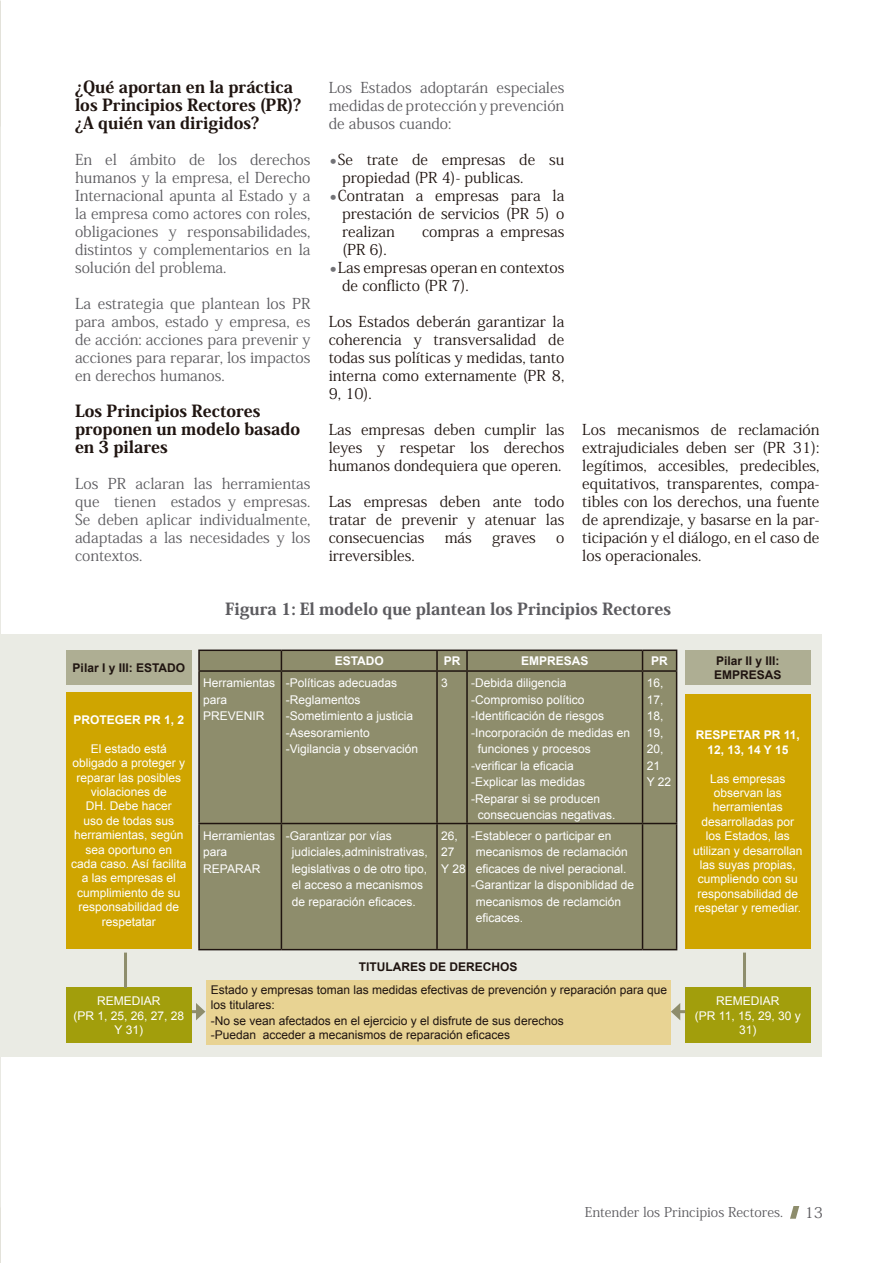
<style>
.page{position:relative;width:893px;height:1263px;background:#fff}
.page>*{position:absolute;margin:0;border:0;box-sizing:border-box;transform-origin:0 0}
.t1{font:800 16.5px/18px "Koz Min Pro";color:#1f1410}
.t2{font:800 16.5px "Koz Min Pro";color:#5c5b5f}
.t3{font:15px/18px "Koz Min Pro";color:#1f1410;text-align:justify}
.t4{font:15px/18px "Koz Min Pro";color:#5c5b5f;text-align:justify}
.t5{font:13.5px "Koz Min Pro";color:#5c5b5f}
.t6{font:12px/14.4px "Arial";color:#fff}
.t7{font:12px/14.4px "Arial";color:#1f1410}
.t8{font:700 12px/14.4px "Arial";color:#1f1410}
.t9{font:700 12px/14.4px "Arial";color:#fff;text-align:center}
</style>
<div class="page">
<div style="left:0;top:634px;width:822px;height:423px;background:#eaebe4"></div>
<div style="left:200px;top:651px;width:476px;height:298px;background:#8e8d6c"></div>
<hr style="left:198px;top:650px;width:83px;height:1px;background:#1f1410">
<svg style="left:198px;top:651px;width:2px;height:19px"></svg>
<hr style="left:281px;top:650px;width:156px;height:1px;background:#1f1410">
<svg style="left:281px;top:651px;width:1px;height:19px"></svg>
<hr style="left:437px;top:650px;width:30px;height:1px;background:#1f1410">
<svg style="left:436px;top:651px;width:2px;height:19px"></svg>
<hr style="left:467px;top:650px;width:175px;height:1px;background:#1f1410">
<svg style="left:466px;top:651px;width:2px;height:19px"></svg>
<hr style="left:642px;top:650px;width:35px;height:1px;background:#1f1410">
<svg style="left:642px;top:651px;width:1px;height:19px"></svg>
<svg style="left:676px;top:651px;width:1px;height:19px"></svg>
<hr style="left:198px;top:670px;width:83px;height:2px;background:#1f1410">
<hr style="left:198px;top:672px;width:2px;height:151px;background:#1f1410">
<hr style="left:281px;top:670px;width:156px;height:2px;background:#1f1410">
<hr style="left:281px;top:672px;width:1px;height:151px;background:#1f1410">
<hr style="left:437px;top:670px;width:30px;height:2px;background:#1f1410">
<hr style="left:436px;top:672px;width:2px;height:151px;background:#1f1410">
<hr style="left:467px;top:670px;width:175px;height:2px;background:#1f1410">
<hr style="left:466px;top:672px;width:2px;height:151px;background:#1f1410">
<hr style="left:642px;top:670px;width:35px;height:2px;background:#1f1410">
<hr style="left:642px;top:672px;width:1px;height:151px;background:#1f1410">
<hr style="left:676px;top:672px;width:1px;height:151px;background:#1f1410">
<hr style="left:198px;top:823px;width:83px;height:1px;background:#1f1410">
<hr style="left:198px;top:824px;width:2px;height:125px;background:#1f1410">
<hr style="left:281px;top:823px;width:156px;height:1px;background:#1f1410">
<hr style="left:281px;top:824px;width:1px;height:125px;background:#1f1410">
<hr style="left:437px;top:823px;width:30px;height:1px;background:#1f1410">
<hr style="left:436px;top:824px;width:2px;height:125px;background:#1f1410">
<hr style="left:467px;top:823px;width:175px;height:1px;background:#1f1410">
<hr style="left:466px;top:824px;width:2px;height:125px;background:#1f1410">
<hr style="left:642px;top:823px;width:35px;height:1px;background:#1f1410">
<hr style="left:642px;top:824px;width:1px;height:125px;background:#1f1410">
<hr style="left:676px;top:824px;width:1px;height:125px;background:#1f1410">
<hr style="left:198px;top:949px;width:83px;height:1px;background:#1f1410">
<hr style="left:281px;top:949px;width:156px;height:1px;background:#1f1410">
<hr style="left:437px;top:949px;width:30px;height:1px;background:#1f1410">
<hr style="left:467px;top:949px;width:175px;height:1px;background:#1f1410">
<hr style="left:642px;top:949px;width:35px;height:1px;background:#1f1410">
<div style="left:66px;top:650px;width:125px;height:35px;background:#aeae93"></div>
<div style="left:685px;top:650px;width:125px;height:35px;background:#aeae93"></div>
<div style="left:66px;top:988px;width:125px;height:55px;background:#a29e0c"></div>
<div style="left:685px;top:988px;width:125px;height:55px;background:#a29e0c"></div>
<div style="left:66px;top:692px;width:125px;height:257px;background:#cfa500"></div>
<div style="left:685px;top:694px;width:125px;height:255px;background:#cfa500"></div>
<div style="left:207px;top:980px;width:464px;height:65px;background:#e8d393"></div>
<hr style="left:124px;top:953px;width:3px;height:35px;background:#8e8d6c">
<hr style="left:743px;top:953px;width:3px;height:35px;background:#8e8d6c">
<svg style="left:192px;top:1003px;width:13px;height:17px"></svg>
<svg style="left:671px;top:1003px;width:14px;height:17px"></svg>
<svg style="left:790px;top:1206px;width:9px;height:13px"></svg>
<h1 class="t1" style="left:75px;top:77px;width:228px">¿Qué aportan en la práctica los Principios Rectores (PR)? ¿A quién van dirigidos?</h1>
<p class="t4" style="left:75px;top:150px;width:237px">En el ámbito de los derechos humanos y la empresa, el Derecho Internacional apunta al Estado y a la empresa como actores con roles, obligaciones y responsabilidades, distintos y complementarios en la solución del problema.</p>
<p class="t4" style="left:75px;top:294px;width:237px">La estrategia que plantean los PR para ambos, estado y empresa, es de acción: acciones para prevenir y acciones para reparar, los impactos en derechos humanos.</p>
<h1 class="t1" style="left:75px;top:401px;width:227px">Los Principios Rectores proponen un modelo basado en 3 pilares</h1>
<p class="t4" style="left:75px;top:474px;width:237px">Los PR aclaran las herramientas que tienen estados y empresas.<br>Se deben aplicar individualmente, adaptadas a las necesidades y los contextos.</p>
<p class="t4" style="left:329px;top:78px;width:237px">Los Estados adoptarán especiales medidas de protección y prevención de abusos cuando:</p>
<p class="t3" style="left:338px;top:150px;width:228px">Se trate de empresas de su</p>
<p class="t3" style="left:342px;top:168px;width:183px">propiedad (PR 4)- publicas.</p>
<p class="t3" style="left:338px;top:186px;width:228px">Contratan a empresas para la</p>
<p class="t3" style="left:342px;top:204px;width:224px">prestación de servicios (PR 5) o</p>
<p class="t3" style="left:342px;top:222px;width:54px">realizan</p>
<p class="t3" style="left:422px;top:222px;width:144px">compras a empresas</p>
<p class="t3" style="left:342px;top:240px;width:46px">(PR 6).</p>
<p class="t3" style="left:338px;top:258px;width:228px">Las empresas operan en contextos</p>
<p class="t3" style="left:342px;top:276px;width:128px">de conflicto (PR 7).</p>
<p class="t3" style="left:329px;top:312px;width:237px">Los Estados deberán garantizar la coherencia y transversalidad de todas sus políticas y medidas, tanto interna como externamente (PR 8, 9, 10).</p>
<p class="t3" style="left:329px;top:420px;width:237px">Las empresas deben cumplir las leyes y respetar los derechos humanos dondequiera que operen.</p>
<p class="t3" style="left:329px;top:492px;width:237px">Las empresas deben ante todo tratar de prevenir y atenuar las consecuencias</p>
<p class="t3" style="left:582px;top:420px;width:239px">Los mecanismos de reclamación extrajudiciales deben ser (PR 31): legítimos, accesibles, predecibles, equitativos, transparentes, compa&shy;tibles con los derechos, una fuente de aprendizaje, y basarse en la par&shy;ticipación y el diálogo, en el caso de los operacionales.</p>
<h1 class="t2" style="left:225px;top:597px;width:447px">Figura 1: El modelo que plantean los Principios Rectores</h1>
<p class="t3" style="left:445px;top:528px;width:29px">más</p>
<p class="t3" style="left:492px;top:528px;width:45px">graves</p>
<p class="t3" style="left:556px;top:528px;width:10px">o</p>
<p class="t3" style="left:329px;top:546px;width:88px">irreversibles.</p>
<p class="t8" style="left:73px;top:661px;width:114px">Pilar I y III: ESTADO</p>
<p class="t8" style="left:714px;top:654px;width:69px">Pilar II y III:<br>EMPRESAS</p>
<p class="t9" style="left:335px;top:654px;width:51px">ESTADO</p>
<p class="t9" style="left:444px;top:654px;width:18px">PR</p>
<p class="t9" style="left:521px;top:654px;width:69px">EMPRESAS</p>
<p class="t9" style="left:651px;top:654px;width:18px">PR</p>
<p class="t6" style="left:203px;top:675px;width:74px;line-height:16.5px">Herramientas para<br>PREVENIR</p>
<p class="t6" style="left:286px;top:675px;width:134px;line-height:16.5px">-Políticas adecuadas -Reglamentos -Sometimiento a justicia -Asesoramiento -Vigilancia y observación</p>
<p class="t6" style="left:441px;top:676px;width:8px">3</p>
<p class="t6" style="left:471px;top:676px;width:97px">-Debida diligencia</p>
<p class="t6" style="left:647px;top:675px;width:26px;line-height:16.5px">16,<br>17,<br>18,<br>19,<br>20,<br>21<br>Y 22</p>
<p class="t6" style="left:471px;top:692px;width:115px">-Compromiso político</p>
<p class="t6" style="left:471px;top:709px;width:134px">-Identificación de riesgos</p>
<p class="t6" style="left:471px;top:725px;width:160px">-Incorporación de medidas en</p>
<p class="t6" style="left:478px;top:742px;width:114px">funciones y procesos</p>
<p class="t6" style="left:471px;top:758px;width:104px">-verificar la eficacia</p>
<p class="t6" style="left:471px;top:775px;width:116px">-Explicar las medidas</p>
<p class="t6" style="left:471px;top:791px;width:130px">-Reparar si se producen</p>
<p class="t6" style="left:478px;top:808px;width:139px">consecuencias negativas.</p>
<p class="t9" style="left:74px;top:713px;width:112px">PROTEGER PR 1, 2</p>
<p class="t6" style="left:71px;top:742px;width:117px;text-align:center">El estado está obligado a proteger y reparar las posibles violaciones de<br>DH. Debe hacer<br>uso de todas sus herramientas, según sea oportuno en cada caso. Así facilita a las empresas el cumplimiento de su responsabilidad de respetatar</p>
<p class="t9" style="left:696px;top:728px;width:105px">RESPETAR PR 11,<br>12, 13, 14 Y 15</p>
<p class="t6" style="left:693px;top:771px;width:111px;text-align:center">Las empresas observan las herramientas desarrolladas por los Estados, las utilizan y desarrollan las suyas propias, cumpliendo con su responsabilidad de respetar y remediar.</p>
<p class="t6" style="left:203px;top:827px;width:74px;line-height:16.5px">Herramientas para<br>REPARAR</p>
<p class="t6" style="left:292px;top:827px;width:138px;line-height:16.5px;text-indent:-6px">-Garantizar por vías judiciales,administrativas, legislativas o de otro tipo, el acceso a mecanismos de reparación eficaces.</p>
<p class="t6" style="left:441px;top:827px;width:26px;line-height:16.5px">26,<br>27<br>Y 28</p>
<p class="t6" style="left:471px;top:828px;width:142px">-Establecer o participar en</p>
<p class="t6" style="left:476px;top:845px;width:154px">mecanismos de reclamación</p>
<p class="t6" style="left:476px;top:861px;width:152px">eficaces de nivel peracional.</p>
<p class="t6" style="left:471px;top:878px;width:164px">-Garantizar la disponiblidad de</p>
<p class="t6" style="left:476px;top:894px;width:147px">mecanismos de reclamción</p>
<p class="t6" style="left:476px;top:911px;width:49px">eficaces.</p>
<p class="t8" style="left:359px;top:960px;width:160px">TITULARES DE DERECHOS</p>
<p class="t7" style="left:211px;top:983px;width:458px">Estado y empresas toman las medidas efectivas de prevención y reparación para que los titulares:</p>
<p class="t7" style="left:211px;top:1013px;width:354px">-No se vean afectados en el ejercicio y el disfrute de sus derechos -Puedan acceder a mecanismos de reparación eficaces</p>
<p class="t6" style="left:74px;top:994px;width:112px;text-align:center">REMEDIAR<br>(PR 1, 25, 26, 27, 28<br>Y 31)</p>
<p class="t6" style="left:695px;top:994px;width:107px;text-align:center">REMEDIAR<br>(PR 11, 15, 29, 30 y<br>31)</p>
<p class="t5" style="left:585px;top:1202px;width:200px">Entender los Principios Rectores.</p>
<p class="t4" style="left:805px;top:1203px;width:20px">13</p>
</div>
